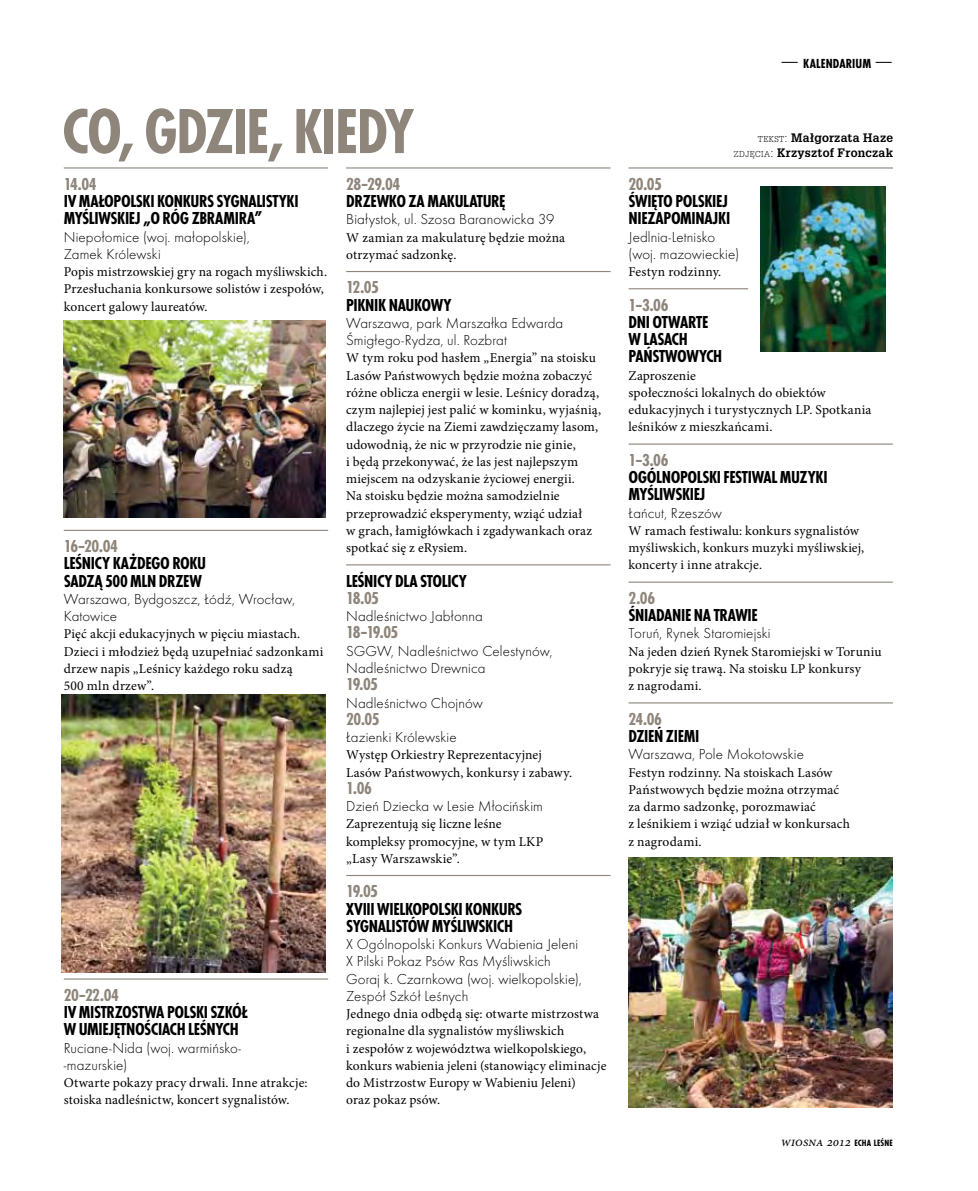
<style>
.page{position:relative;width:978px;height:1191px;background:#fff}
.page>*{position:absolute;margin:0;border:0;box-sizing:border-box;transform-origin:0 0}
.t1{font:700 66px "Futura Con";letter-spacing:-.03em;color:#8e857b}
.t2{font:700 18px/17.2px "Futura Con";letter-spacing:-.02em;color:#000}
.t3{font:700 18px "Futura Con";letter-spacing:-.03em;color:#8e857b}
.t4{font:300 15px/17.2px "Futura";letter-spacing:.005em;color:#000}
.t5{font:700 13.65px "Futura Con";letter-spacing:.005em;color:#000}
.t6{font:13.5px/17.2px "Minion Pro";letter-spacing:.01em;color:#000}
.t7{font:italic 13.5px "Minion Pro";letter-spacing:-.005em;color:#000}
.t8{font:700 12px "Glypha Pro";letter-spacing:.02em;color:#000}
.s1{font-family:"Minion Pro";font-weight:400;font-size:19.5px}
.s2{font-weight:300;font-size:8.4px}
.s3{font-weight:300}
.s4{font-family:"Futura Con";font-weight:700;font-style:normal;font-size:9.45px}
</style>
<div class="page">
<hr style="left:64px;top:167px;width:264px;height:1px;background:#8e857b">
<hr style="left:64px;top:530px;width:264px;height:1px;background:#8e857b">
<hr style="left:64px;top:978px;width:264px;height:1px;background:#8e857b">
<hr style="left:346px;top:167px;width:265px;height:1px;background:#8e857b">
<hr style="left:346px;top:271px;width:265px;height:1px;background:#8e857b">
<hr style="left:346px;top:564px;width:265px;height:1px;background:#8e857b">
<hr style="left:346px;top:875px;width:265px;height:1px;background:#8e857b">
<hr style="left:629px;top:167px;width:264px;height:1px;background:#8e857b">
<hr style="left:629px;top:288px;width:119px;height:1px;background:#8e857b">
<hr style="left:629px;top:443px;width:264px;height:1px;background:#8e857b">
<hr style="left:629px;top:581px;width:264px;height:1px;background:#8e857b">
<hr style="left:629px;top:702px;width:264px;height:1px;background:#8e857b">
<img style="left:62px;top:694px;width:264px;height:278px">
<img style="left:64px;top:321px;width:262px;height:197px">
<img style="left:761px;top:186px;width:124px;height:166px">
<img style="left:629px;top:857px;width:264px;height:250px">
<h1 class="t1" style="left:62px;top:93px;width:354px">CO, GDZI E, KIEDY</h1>
<h2 class="t3" style="left:64px;top:173px;width:34px">14.04</h2>
<h2 class="t2" style="left:64px;top:192px;width:234px">IV MAŁOPOLSKI KONKURS SYGNALISTYKI<br>MYŚLIWSKIEJ „O RÓG ZBRAMI RA”</h2>
<p class="t4" style="left:64px;top:228px;width:188px">Niepołomice (woj. małopolskie),<br>Zamek Królewski</p>
<p class="t6" style="left:64px;top:263px;width:265px">Popis mistrzowskiej gry na rogach myśliwskich.<br>Przesłuchania konkursowe solistów i zespołów, koncert galowy laureatów.</p>
<h2 class="t3" style="left:64px;top:536px;width:56px">16–20.04</h2>
<h2 class="t2" style="left:64px;top:555px;width:144px">LEŚNICY KAŻDEGO ROKU<br>SADZĄ 500 MLN DRZEW</h2>
<p class="t4" style="left:64px;top:590px;width:233px">Warszawa, Bydgoszcz, Łódź, Wrocław,<br>Katowice</p>
<p class="t6" style="left:64px;top:625px;width:261px">Pięć akcji edukacyjnych w pięciu miastach.<br>Dzieci i młodzież będą uzupełniać sadzonkami drzew napis „Leśnicy każdego roku sadzą<br>500 mln drzew”.</p>
<h2 class="t3" style="left:64px;top:984px;width:57px">20–22.04</h2>
<h2 class="t2" style="left:64px;top:1003px;width:185px">IV MISTRZOSTWA POLSKI SZKÓŁ<br>W UMI EJĘTNOŚCIACH LEŚNYCH</h2>
<p class="t4" style="left:64px;top:1039px;width:179px">Ruciane-Nida (woj. warmińsko--mazurskie)</p>
<p class="t6" style="left:64px;top:1074px;width:245px">Otwarte pokazy pracy drwali. Inne atrakcje: stoiska nadleśnictw, koncert sygnalistów.</p>
<h2 class="t3" style="left:346px;top:173px;width:56px">28–29.04</h2>
<h2 class="t2" style="left:346px;top:192px;width:161px">DRZEWKO ZA MAKULATURĘ</h2>
<p class="t4" style="left:346px;top:211px;width:210px">Białystok, ul. Szosa Baranowicka 39</p>
<p class="t6" style="left:346px;top:229px;width:220px">W zamian za makulaturę będzie można otrzymać sadzonkę.</p>
<h2 class="t3" style="left:346px;top:277px;width:34px">12.05</h2>
<h2 class="t2" style="left:346px;top:296px;width:107px">PI KNIK NAUKOWY</h2>
<p class="t4" style="left:346px;top:314px;width:219px">Warszawa, park Marszałka Edwarda<br>Śmigłego-Rydza, ul. Rozbrat</p>
<p class="t6" style="left:346px;top:349px;width:256px">W tym roku pod hasłem „Energia” na stoisku Lasów Państwowych będzie można zobaczyć różne oblicza energii w lesie. Leśnicy doradzą, czym najlepiej jest palić w kominku, wyjaśnią, dlaczego życie na Ziemi zawdzięczamy lasom, udowodnią, że nic w przyrodzie nie ginie,<br>i będą przekonywać, że las jest najlepszym miejscem na odzyskanie życiowej energii.<br>Na stoisku będzie można samodzielnie przeprowadzić eksperymenty, wziąć udział<br>w grach, łamigłówkach i zgadywankach oraz spotkać się z eRysiem.</p>
<h2 class="t2" style="left:346px;top:572px;width:122px">LEŚNICY DLA STOLICY</h2>
<h2 class="t3" style="left:346px;top:587px;width:34px">18.05</h2>
<p class="t4" style="left:346px;top:608px;width:138px">Nadleśnictwo Jabłonna</p>
<h2 class="t3" style="left:346px;top:622px;width:54px">18–19.05</h2>
<p class="t4" style="left:346px;top:642px;width:208px">SGGW, Nadleśnictwo Celestynów,<br>Nadleśnictwo Drewnica</p>
<h2 class="t3" style="left:346px;top:674px;width:33px">19.05</h2>
<p class="t4" style="left:346px;top:694px;width:138px">Nadleśnictwo Chojnów</p>
<h2 class="t3" style="left:346px;top:708px;width:35px">20.05</h2>
<p class="t4" style="left:346px;top:728px;width:112px">Łazienki Królewskie</p>
<p class="t6" style="left:346px;top:746px;width:227px">Występ Orkiestry Reprezentacyjnej<br>Lasów Państwowych, konkursy i zabawy.</p>
<h2 class="t3" style="left:346px;top:777px;width:27px">1.06</h2>
<p class="t4" style="left:346px;top:797px;width:198px">Dzień Dziecka w Lesie Młocińskim</p>
<p class="t6" style="left:346px;top:815px;width:199px">Zaprezentują się liczne leśne kompleksy promocyjne, w tym LKP „Lasy Warszawskie”.</p>
<h2 class="t3" style="left:346px;top:881px;width:33px">19.05</h2>
<h2 class="t2" style="left:346px;top:900px;width:178px">XVIII WI ELKOPOLSKI KONKURS<br>SYGNALISTÓW MYŚLIWSKICH</h2>
<p class="t4" style="left:346px;top:935px;width:237px">X Ogólnopolski Konkurs Wabienia Jeleni X Pilski Pokaz Psów Ras Myśliwskich Goraj k. Czarnkowa (woj. wielkopolskie), Zespół Szkół Leśnych</p>
<p class="t6" style="left:346px;top:1005px;width:262px">Jednego dnia odbędą się: otwarte mistrzostwa regionalne dla sygnalistów myśliwskich<br>i zespołów z województwa wielkopolskiego, konkurs wabienia jeleni (stanowiący eliminacje do Mistrzostw Europy w Wabieniu Jeleni)<br>oraz pokaz psów.</p>
<p class="t5" style="left:781px;top:55px;width:114px"><span class="s1">—</span> KALENDARIUM <span class="s1">—</span></p>
<p class="t8" style="left:758px;top:131px;width:137px"><span class="s2">TEKST</span><span class="s3">:</span> Małgorzata Haze</p>
<p class="t8" style="left:734px;top:145px;width:161px"><span class="s2">ZDJĘCIA</span><span class="s3">:</span> Krzysztof Fronczak</p>
<h2 class="t3" style="left:629px;top:173px;width:35px">20.05</h2>
<h2 class="t2" style="left:629px;top:192px;width:101px">ŚWIĘTO POLSKIEJ<br>NI EZAPOMI NAJKI</h2>
<p class="t4" style="left:629px;top:228px;width:112px">Jedlnia-Letnisko (woj. mazowieckie)</p>
<p class="t6" style="left:629px;top:263px;width:94px">Festyn rodzinny.</p>
<h2 class="t3" style="left:629px;top:294px;width:41px">1–3.06</h2>
<h2 class="t2" style="left:629px;top:313px;width:95px">DNI OTWARTE<br>W LASACH<br>PAŃSTWOWYCH</h2>
<p class="t6" style="left:629px;top:367px;width:244px">Zaproszenie<br>społeczności lokalnych do obiektów edukacyjnych i turystycznych LP. Spotkania leśników z mieszkańcami.</p>
<h2 class="t3" style="left:629px;top:449px;width:41px">1–3.06</h2>
<h2 class="t2" style="left:629px;top:468px;width:199px">OGÓLNOPOLSKI FESTI WAL MUZYKI<br>MYŚLIWSKIEJ</h2>
<p class="t4" style="left:629px;top:504px;width:95px">Łańcut, Rzeszów</p>
<p class="t6" style="left:629px;top:522px;width:237px">W ramach festiwalu: konkurs sygnalistów myśliwskich, konkurs muzyki myśliwskiej, koncerty i inne atrakcje.</p>
<h2 class="t3" style="left:629px;top:587px;width:28px">2.06</h2>
<h2 class="t2" style="left:629px;top:606px;width:131px">ŚNIADANIE NA TRAWIE</h2>
<p class="t4" style="left:629px;top:625px;width:144px">Toruń, Rynek Staromiejski</p>
<p class="t6" style="left:629px;top:643px;width:254px">Na jeden dzień Rynek Staromiejski w Toruniu pokryje się trawą. Na stoisku LP konkursy<br>z nagrodami.</p>
<h2 class="t3" style="left:629px;top:708px;width:35px">24.06</h2>
<h2 class="t2" style="left:629px;top:727px;width:62px">DZI EŃ ZIEMI</h2>
<p class="t4" style="left:629px;top:746px;width:177px">Warszawa, Pole Mokotowskie</p>
<p class="t6" style="left:629px;top:763px;width:223px">Festyn rodzinny. Na stoiskach Lasów<br>Państwowych będzie można otrzymać za darmo sadzonkę, porozmawiać<br>z leśnikiem i wziąć udział w konkursach z nagrodami.</p>
<p class="t7" style="left:781px;top:1132px;width:114px">wiosna 2012 <span class="s4">ECHA LEŚNE</span></p>
</div>
